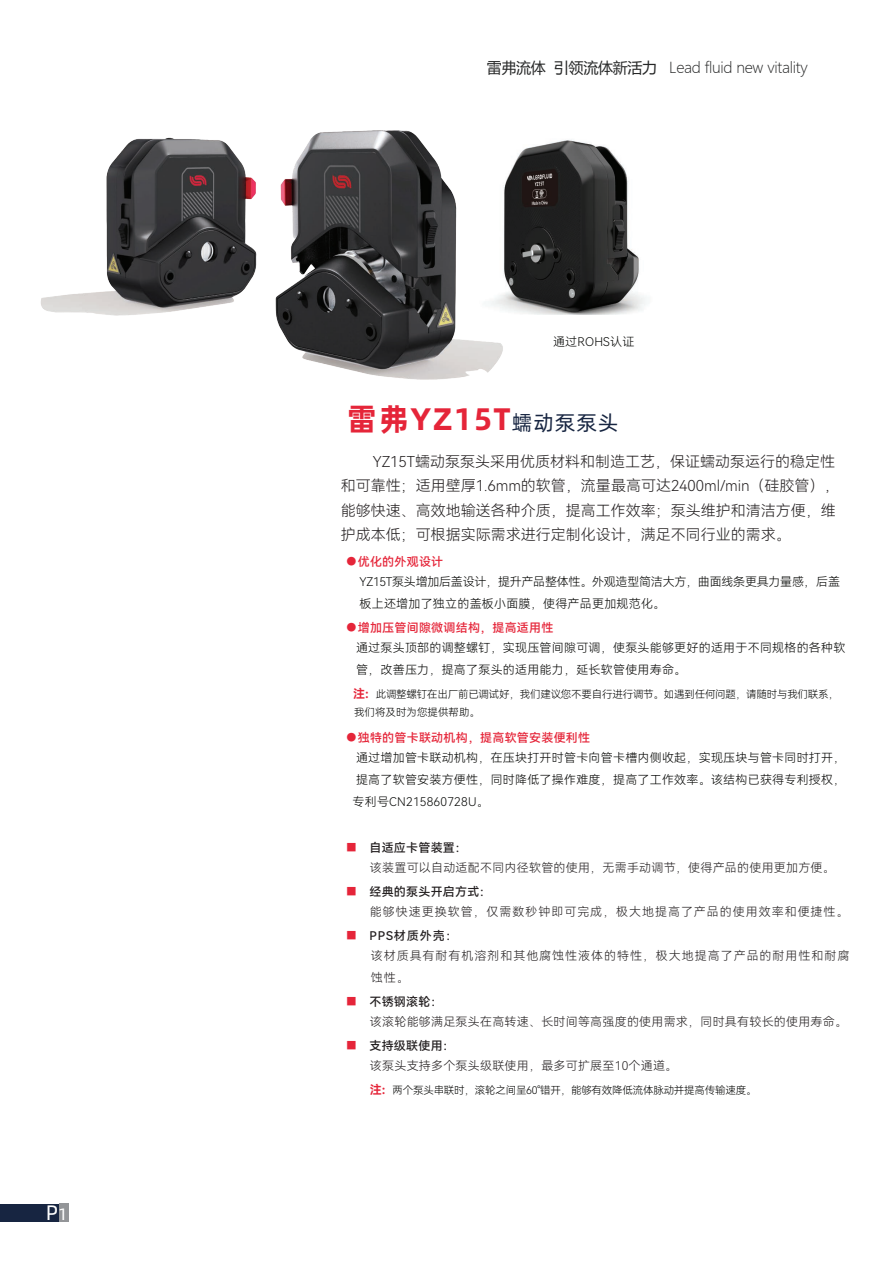
<style>
.page{position:relative;width:893px;height:1263px;background:#fff}
.page>*{position:absolute;margin:0;border:0;box-sizing:border-box;transform-origin:0 0}
.t1{font:31.2px "Alibaba Pu Hui Ti B";letter-spacing:.04em;color:#e52539}
.t2{font:21px "Alibaba Pu Hui Ti R";color:#fff}
.t3{font:15px/24px "Harmony OS Sans SC Light";color:#231f20}
.t4{font:15px "Microsoft Ya Hei UI Light";letter-spacing:-.02em;color:#262727}
.t5{font:12px/22px "Harmony OS Sans SC Light";letter-spacing:.02em;color:#040503}
.t6{font:12px "Harmony OS Sans SC Light";letter-spacing:.02em;color:#231f20}
.t7{font:12px/22px "Harmony OS Sans SC Light";letter-spacing:.08em;color:#231f20}
.t8{font:12px/22px "Harmony OS Sans SC Light";letter-spacing:-.02em;color:#040503}
.t9{font:12px "Harmony OS Sans SC Medium";letter-spacing:.02em;color:#e52539}
.t10{font:12px "Harmony OS Sans SC Medium";letter-spacing:.02em;color:#231f20}
.t11{font:12px "Harmony OS Sans SC Medium";letter-spacing:.08em;color:#231f20}
.t12{font:10.5px/18.6px "Harmony OS Sans SC Light";letter-spacing:-.02em;color:#040503}
.s1{font-size:16.5px}
.s2{font-family:"Microsoft Ya Hei UI"}
.s3{font-family:"Alibaba Pu Hui Ti R";font-size:21px;color:#172541}
.s4{font-family:"Harmony OS Sans SC Light"}
.s5{font-family:"Harmony OS Sans SC Bold";font-size:12px;color:#e52539}
.s6{font-family:"Harmony OS Sans SC Light";color:#e52539}
</style>
<div class="page">
<img style="left:504px;top:140px;width:142px;height:174px">
<div style="left:1px;top:1204px;width:68px;height:18px;background:#172541"></div>
<div style="left:59px;top:1204px;width:10px;height:18px;background:#939598"></div>
<img style="left:41px;top:130px;width:463px;height:250px">
<h2 class="t2" style="left:46px;top:1196px;width:24px">P<span class="s1">1</span></h2>
<p class="t4" style="left:487px;top:57px;width:322px"><span class="s2">雷弗流体 引领流体新活力</span> Lead fluid new vitality</p>
<p class="t5" style="left:553px;top:330px;width:83px">通过ROHS认证</p>
<h1 class="t1" style="left:346px;top:394px;width:274px">雷弗YZ15T<span class="s3">蠕动泵泵头</span></h1>
<p class="t3" style="left:341px;top:450px;width:500px;text-indent:32px">YZ15T蠕动泵泵头采用优质材料和制造工艺，保证蠕动泵运行的稳定性和可靠性；适用壁厚1.6mm的软管，流量最高可达2400ml/min（硅胶管），能够快速、高效地输送各种介质，提高工作效率；泵头维护和清洁方便，维护成本低；可根据实际需求进行定制化设计，满足不同行业的需求。</p>
<p class="t9" style="left:346px;top:553px;width:99px"><span class="s4">●</span>优化的外观设计</p>
<p class="t8" style="left:359px;top:570px;width:482px">YZ15T泵头增加后盖设计，提升产品整体性。外观造型简洁大方，曲面线条更具力量感，后盖板上还增加了独立的盖板小面膜，使得产品更加规范化。</p>
<p class="t9" style="left:346px;top:619px;width:209px"><span class="s4">●</span>增加压管间隙微调结构，提高适用性</p>
<p class="t5" style="left:356px;top:636px;width:491px">通过泵头顶部的调整螺钉，实现压管间隙可调，使泵头能够更好的适用于不同规格的各种软管，改善压力，提高了泵头的适用能力，延长软管使用寿命。</p>
<p class="t12" style="left:353px;top:684px;width:487px"><span class="s5">注：</span>此调整螺钉在出厂前已调试好，我们建议您不要自行进行调节。如遇到任何问题，请随时与我们联系，我们将及时为您提供帮助。</p>
<p class="t9" style="left:346px;top:729px;width:246px"><span class="s4">●</span>独特的管卡联动机构，提高软管安装便利性</p>
<p class="t5" style="left:353px;top:746px;width:494px;text-align:justify">通过增加管卡联动机构，在压块打开时管卡向管卡槽内侧收起，实现压块与管卡同时打开，提高了软管安装方便性，同时降低了操作难度，提高了工作效率。该结构已获得专利授权，专利号CN215860728U。</p>
<p class="t10" style="left:346px;top:839px;width:123px"><span class="s6">■</span> 自适应卡管装置：</p>
<p class="t6" style="left:370px;top:859px;width:466px">该装置可以自动适配不同内径软管的使用，无需手动调节，使得产品的使用更加方便。</p>
<p class="t10" style="left:346px;top:883px;width:148px"><span class="s6">■</span> 经典的泵头开启方式：</p>
<p class="t7" style="left:370px;top:900px;width:480px">能够快速更换软管，仅需数秒钟即可完成，极大地提高了产品的使用效率和便捷性。</p>
<p class="t11" style="left:346px;top:927px;width:114px"><span class="s6">■</span> PPS材质外壳：</p>
<p class="t7" style="left:371px;top:944px;width:480px">该材质具有耐有机溶剂和其他腐蚀性液体的特性，极大地提高了产品的耐用性和耐腐蚀性。</p>
<p class="t10" style="left:346px;top:993px;width:99px"><span class="s6">■</span> 不锈钢滚轮：</p>
<p class="t6" style="left:370px;top:1013px;width:479px">该滚轮能够满足泵头在高转速、长时间等高强度的使用需求，同时具有较长的使用寿命。</p>
<p class="t10" style="left:346px;top:1037px;width:111px"><span class="s6">■</span> 支持级联使用：</p>
<p class="t6" style="left:370px;top:1057px;width:309px">该泵头支持多个泵头级联使用，最多可扩展至10个通道。</p>
<p class="t12" style="left:370px;top:1080px;width:388px"><span class="s5">注：</span>两个泵头串联时，滚轮之间呈60°错开，能够有效降低流体脉动并提高传输速度。</p>
</div>
